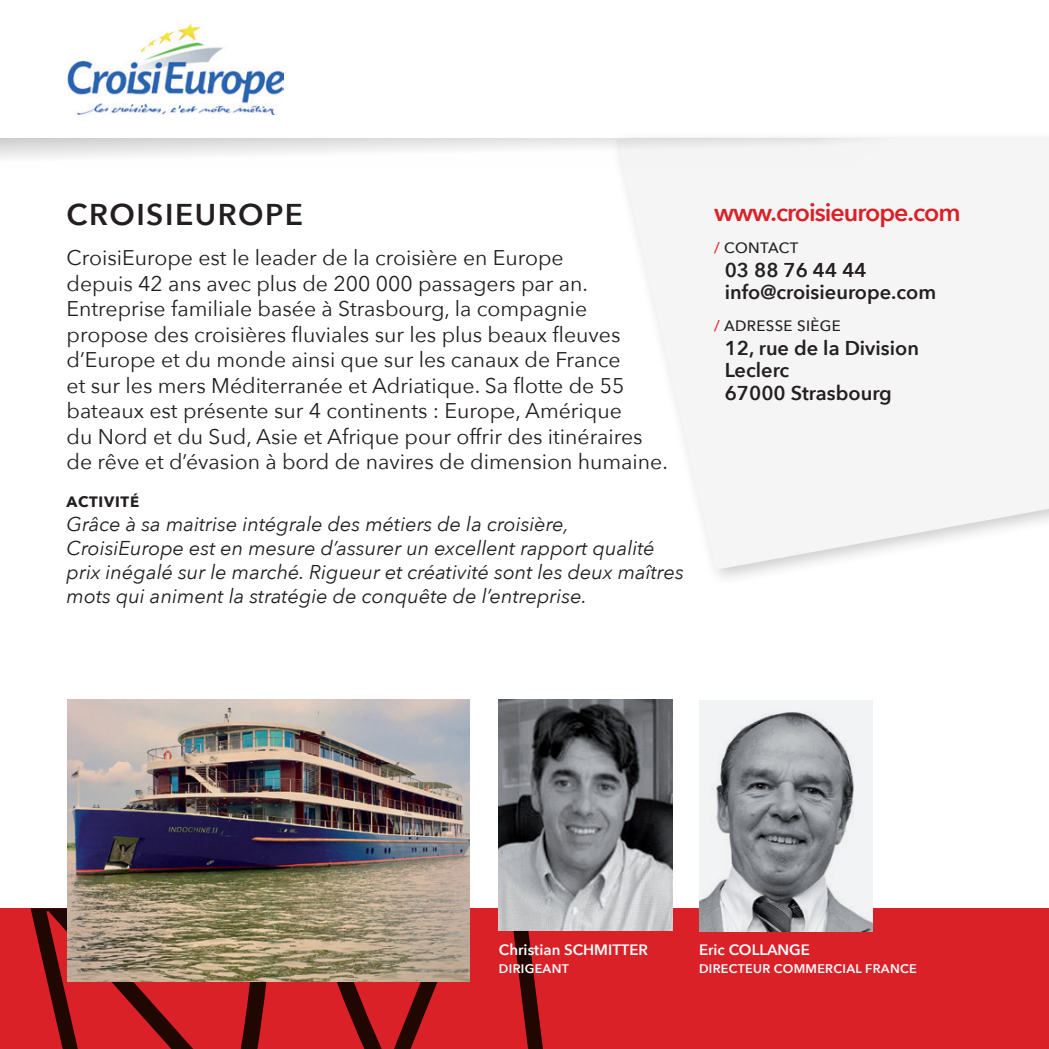
<style>
.page{position:relative;width:1049px;height:1049px;background:#fff}
.page>*{position:absolute;margin:0;border:0;box-sizing:border-box;transform-origin:0 0}
.t1{font:600 30px "Avenir Next";letter-spacing:.05em;color:#231f20}
.t2{font:600 25px "Avenir Next";letter-spacing:-.04em;color:#da2128}
.t3{font:21.25px/25.5px "Avenir Next";color:#231f20}
.t4{font:italic 20px/24px "Avenir Next";color:#231f20}
.t5{font:600 20px/22.5px "Avenir Next";color:#231f20}
.t6{font:600 15px "Avenir Next";color:#fff}
.t7{font:500 15px "Avenir Next";letter-spacing:.025em;color:#231f20}
.t8{font:700 15px "Avenir Next";letter-spacing:.05em;color:#231f20}
.t9{font:600 12.5px "Avenir Next";letter-spacing:.025em;color:#fff}
.s1{color:#da2128}
</style>
<div class="page">
<div style="left:0;top:139px;width:1049px;height:28px;background:linear-gradient(to bottom,#e0e0e0,#fff)"></div>
<div style="left:0;top:908px;width:1049px;height:141px;background:#da2128"></div>
<svg style="left:31px;top:908px;width:115px;height:141px"></svg>
<svg style="left:146px;top:908px;width:397px;height:141px"></svg>
<div style="left:608px;top:130px;width:441px;height:457px;background:#fff"></div>
<svg style="left:616px;top:139px;width:433px;height:431px;fill:#f5f5f6"></svg>
<img style="left:67px;top:25px;width:216px;height:90px">
<img style="left:67px;top:700px;width:402px;height:281px">
<img style="left:499px;top:700px;width:174px;height:231px">
<img style="left:699px;top:700px;width:174px;height:231px">
<h1 class="t1" style="left:67px;top:197px;width:238px">CROISIEUROPE</h1>
<p class="t3" style="left:67px;top:245px;width:603px">CroisiEurope est le leader de la croisière en Europe<br>depuis 42 ans avec plus de 200 000 passagers par an.<br>Entreprise familiale basée à Strasbourg, la compagnie propose des croisières fluviales sur les plus beaux fleuves d’Europe et du monde ainsi que sur les canaux de France<br>et sur les mers Méditerranée et Adriatique. Sa flotte de 55 bateaux est présente sur 4 continents : Europe, Amérique<br>du Nord et du Sud, Asie et Afrique pour offrir des itinéraires de rêve et d’évasion à bord de navires de dimension humaine.</p>
<p class="t8" style="left:67px;top:493px;width:74px">ACTIVITÉ</p>
<p class="t4" style="left:67px;top:512px;width:619px">Grâce à sa maitrise intégrale des métiers de la croisière, CroisiEurope est en mesure d’assurer un excellent rapport qualité prix inégalé sur le marché. Rigueur et créativité sont les deux maîtres mots qui animent la stratégie de conquête de l’entreprise.</p>
<p class="t2" style="left:714px;top:197px;width:248px">www.croisieurope.com</p>
<p class="t7" style="left:714px;top:239px;width:86px"><span class="s1">/</span> CONTACT</p>
<p class="t5" style="left:725px;top:259px;width:213px">03 88 76 44 44 info@croisieurope.com</p>
<p class="t7" style="left:714px;top:316px;width:128px"><span class="s1">/</span> ADRESSE SIÈGE</p>
<p class="t5" style="left:725px;top:336px;width:196px">12, rue de la Division<br>Leclerc<br>67000 Strasbourg</p>
<p class="t6" style="left:499px;top:941px;width:150px">Christian SCHMITTER</p>
<p class="t9" style="left:499px;top:961px;width:71px">DIRIGEANT</p>
<p class="t6" style="left:699px;top:941px;width:113px">Eric COLLANGE</p>
<p class="t9" style="left:699px;top:961px;width:219px">DIRECTEUR COMMERCIAL FRANCE</p>
</div>
